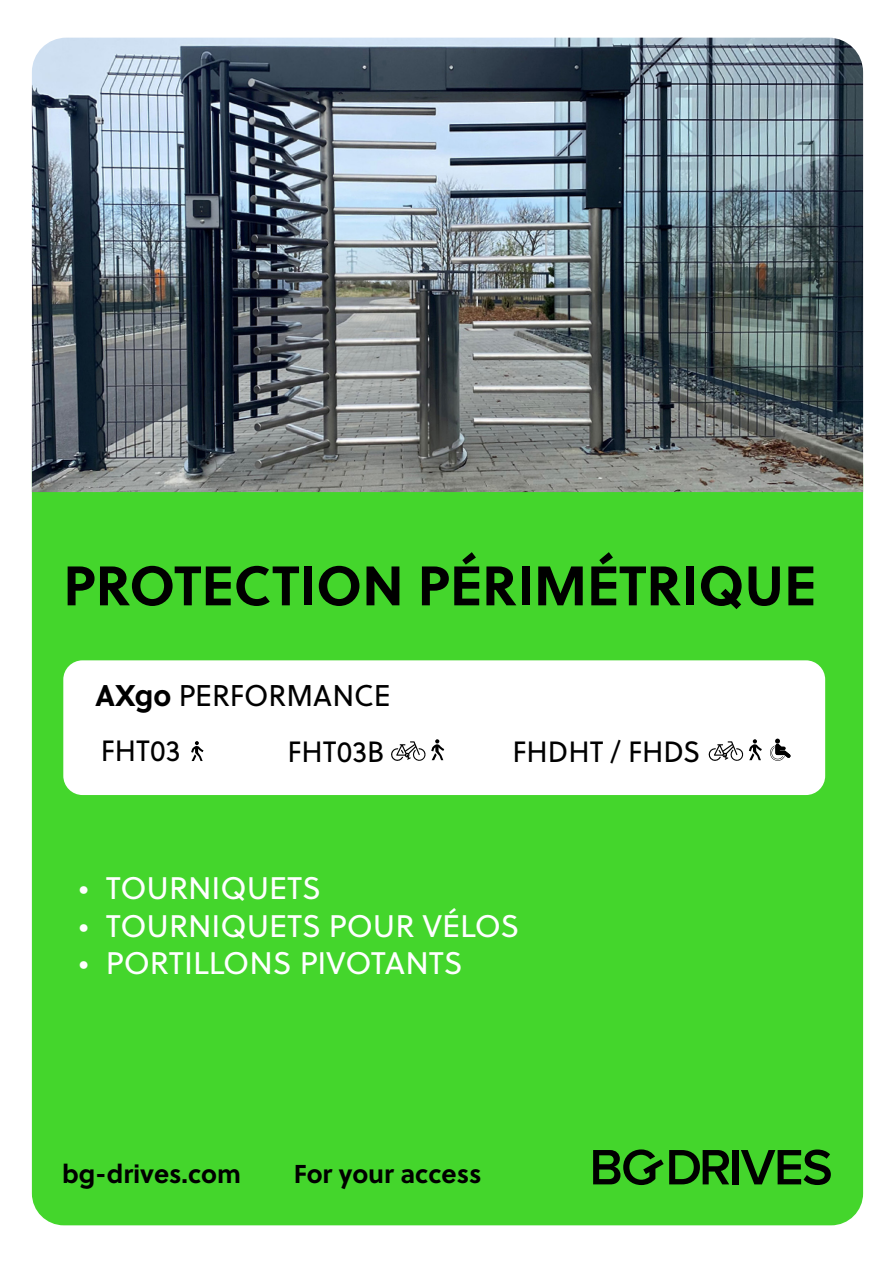
<style>
.page{position:relative;width:893px;height:1263px;background:#fff}
.page>*{position:absolute;margin:0;border:0;box-sizing:border-box;transform-origin:0 0}
.t1{font:700 55.5px "Soleil";color:#000}
.t2{font:31.2px "Soleil";color:#fff}
.t3{font:30px "Soleil";color:#000}
.t4{font:29.25px "Soleil";color:#000}
.t5{font:700 25.8px "Soleil";color:#000}
.s1{font-weight:700}
</style>
<div class="page">
<div style="left:32px;top:492px;width:831px;height:733px;background:#44d62c"></div>
<svg style="left:593px;top:1149px;width:136px;height:36px;background:#247217"></svg>
<div style="left:733px;top:1150px;width:6px;height:34px;background:#000"></div>
<svg style="left:741px;top:1149px;width:90px;height:36px;background:#267918"></svg>
<img style="left:32px;top:38px;width:831px;height:454px">
<div style="left:63px;top:660px;width:762px;height:135px;background:#fff;border-radius:19px"></div>
<svg style="left:191px;top:741px;width:13px;height:20px"></svg>
<svg style="left:391px;top:739px;width:53px;height:22px"></svg>
<svg style="left:770px;top:739px;width:20px;height:22px"></svg>
<svg style="left:708px;top:739px;width:54px;height:22px"></svg>
<h1 class="t1" style="left:63px;top:543px;width:754px">PROTECTION PÉRIMÉTRIQUE</h1>
<p class="t3" style="left:95px;top:673px;width:297px"><span class="s1">AXgo</span> PERFORMANCE</p>
<p class="t4" style="left:101px;top:730px;width:81px">FHT03</p>
<p class="t4" style="left:288px;top:730px;width:98px">FHT03B</p>
<p class="t4" style="left:513px;top:730px;width:189px">FHDHT / FHDS</p>
<p class="t2" style="left:79px;top:865px;width:244px">• TOURNIQUETS</p>
<p class="t2" style="left:79px;top:903px;width:442px">• TOURNIQUETS POUR VÉLOS</p>
<p class="t2" style="left:79px;top:940px;width:385px">• PORTILLONS PIVOTANTS</p>
<p class="t5" style="left:62px;top:1154px;width:180px">bg-drives.com</p>
<p class="t5" style="left:294px;top:1154px;width:189px">For your access</p>
</div>
